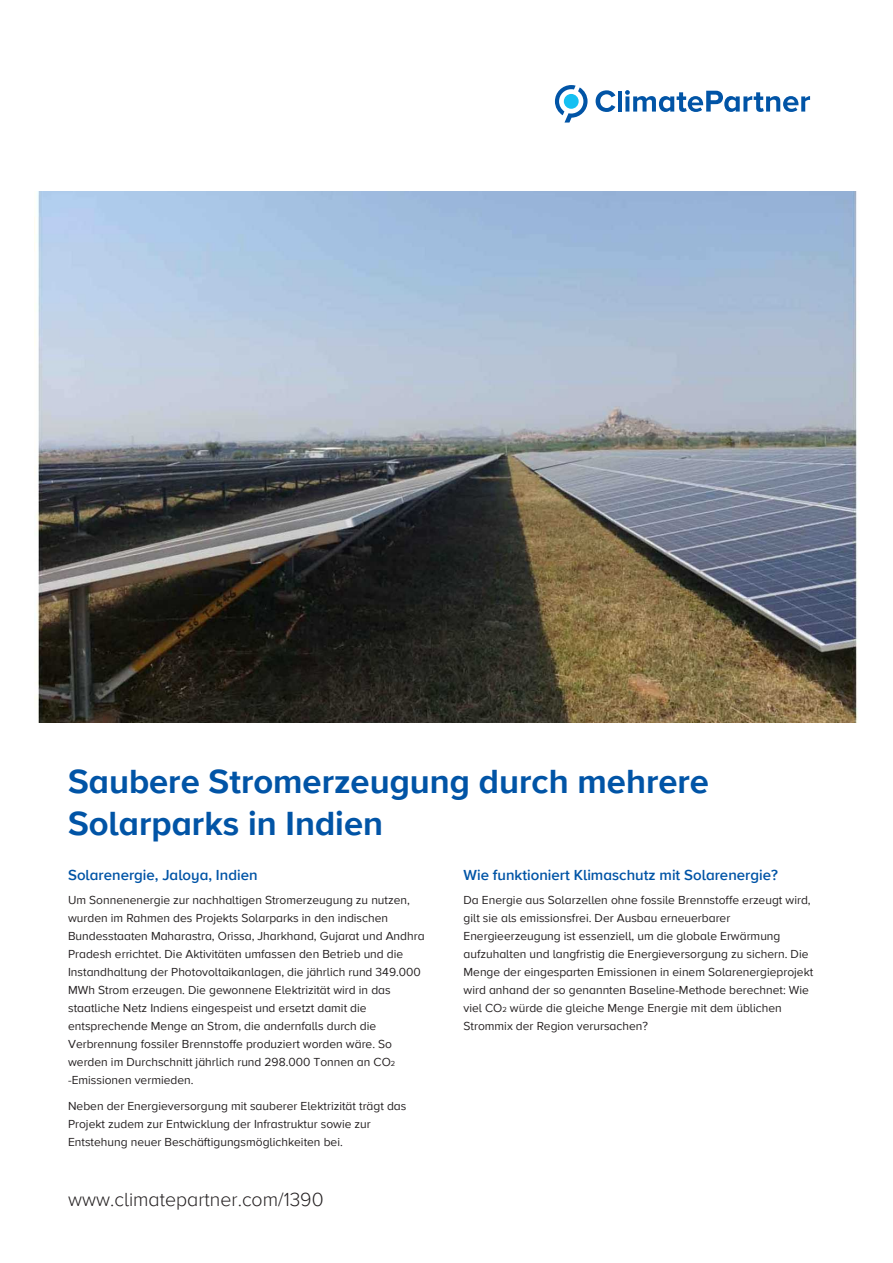
<style>
.page{position:relative;width:893px;height:1263px;background:#fff}
.page>*{position:absolute;margin:0;border:0;box-sizing:border-box;transform-origin:0 0}
.t1{font:700 34.5px/42px "Proxima Nova A";color:#0154a6}
.t2{font:300 19.5px "Proxima Nova A";color:#231f20}
.t3{font:600 15px "Proxima Nova A";color:#0154a6}
.t4{font:12px/18px "Proxima Nova A";color:#231f20}
.s1{font-size:7.5px}
</style>
<div class="page">
<svg style="left:596px;top:90px;width:19px;height:22px"></svg>
<hr style="left:618px;top:91px;width:4px;height:21px;background:#0154a6">
<svg style="left:625px;top:90px;width:185px;height:22px"></svg>
<svg style="left:555px;top:85px;width:33px;height:38px"></svg>
<img style="left:34px;top:191px;width:824px;height:532px">
<h1 class="t1" style="left:68px;top:761px;width:642px">Saubere Stromerzeugung durch mehrere<br>Solarparks in Indien</h1>
<p class="t3" style="left:68px;top:866px;width:191px">Solarenergie, Jaloya, Indien</p>
<p class="t4" style="left:68px;top:891px;width:358px">Um Sonnenenergie zur nachhaltigen Stromerzeugung zu nutzen, wurden im Rahmen des Projekts Solarparks in den indischen Bundesstaaten Maharastra, Orissa, Jharkhand, Gujarat und Andhra Pradesh errichtet. Die Aktivitäten umfassen den Betrieb und die Instandhaltung der Photovoltaikanlagen, die jährlich rund 349.000<br>MWh Strom erzeugen. Die gewonnene Elektrizität wird in das staatliche Netz Indiens eingespeist und ersetzt damit die entsprechende Menge an Strom, die andernfalls durch die Verbrennung fossiler Brennstoffe produziert worden wäre. So werden im Durchschnitt jährlich rund 298.000 Tonnen an CO<span class="s1">2 </span>-Emissionen vermieden.</p>
<p class="t4" style="left:68px;top:1098px;width:340px">Neben der Energieversorgung mit sauberer Elektrizität trägt das<br>Projekt zudem zur Entwicklung der Infrastruktur sowie zur<br>Entstehung neuer Beschäftigungsmöglichkeiten bei.</p>
<p class="t3" style="left:464px;top:866px;width:316px">Wie funktioniert Klimaschutz mit Solarenergie?</p>
<p class="t4" style="left:464px;top:891px;width:351px">Da Energie aus Solarzellen ohne fossile Brennstoffe erzeugt wird, gilt sie als emissionsfrei. Der Ausbau erneuerbarer Energieerzeugung ist essenziell, um die globale Erwärmung aufzuhalten und langfristig die Energieversorgung zu sichern. Die Menge der eingesparten Emissionen in einem Solarenergieprojekt wird anhand der so genannten Baseline-Methode berechnet: Wie viel CO<span class="s1">2</span> würde die gleiche Menge Energie mit dem üblichen Strommix der Region verursachen?</p>
<h2 class="t2" style="left:68px;top:1188px;width:257px">www.climatepartner.com/1390</h2>
</div>
